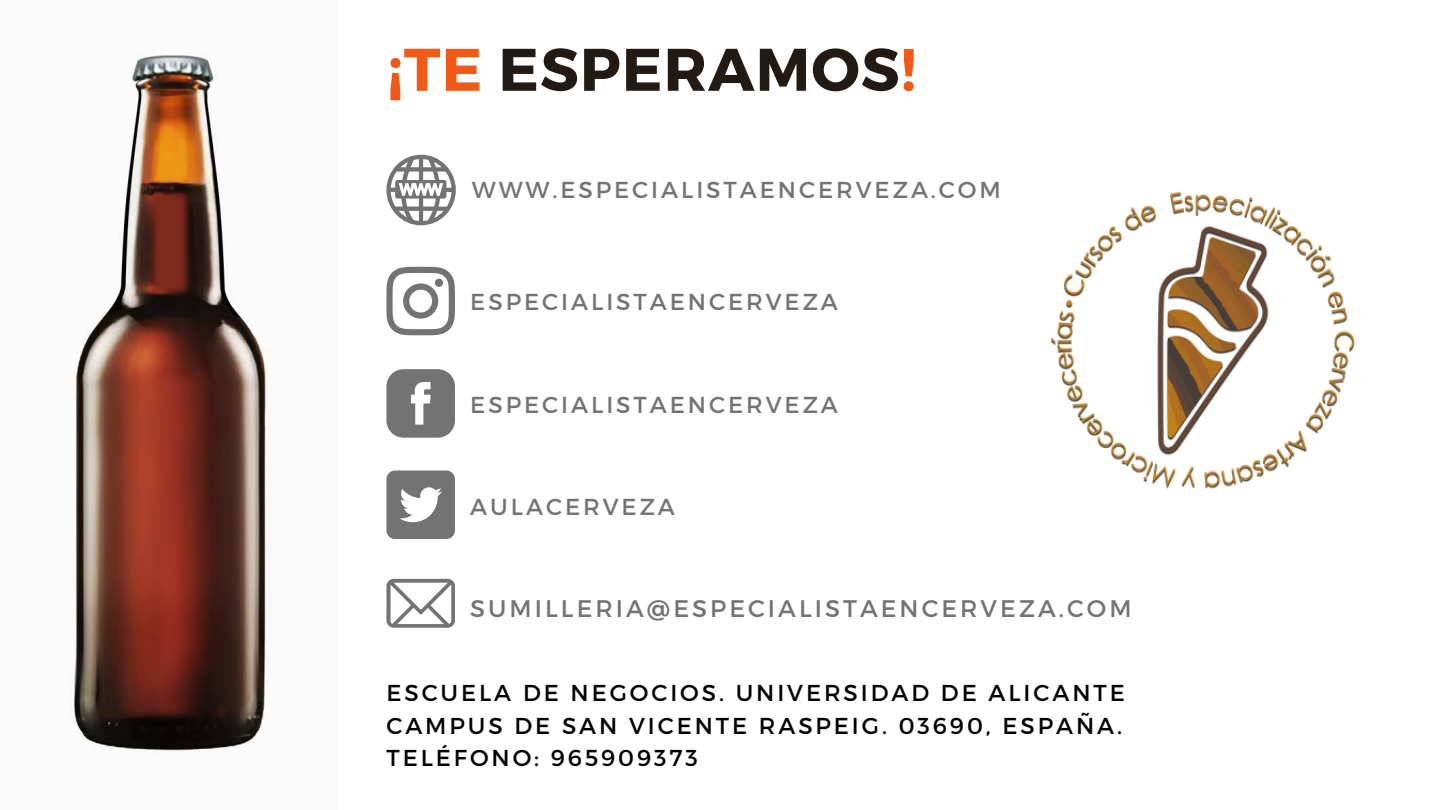
<style>
.page{position:relative;width:1440px;height:810px;background:#fff}
.page>*{position:absolute;margin:0;border:0;box-sizing:border-box;transform-origin:0 0}
.t1{font:700 60px "Montserrat";letter-spacing:.02em;color:#231b13}
.t2{font:24px "Montserrat";letter-spacing:.125em;color:#737373}
.t3{font:23.1px "Montserrat";letter-spacing:.125em;color:#737373}
.t4{font:23px "Montserrat";letter-spacing:.125em;color:#000}
.s1{color:#f15918}
</style>
<div class="page">
<img style="left:74px;top:55px;width:197px;height:696px">
<img style="left:1051px;top:191px;width:304px;height:298px">
<svg style="left:386px;top:267px;width:69px;height:68px"></svg>
<div style="left:435px;top:279px;width:8px;height:8px;background:#737373;border-radius:50%"></div>
<svg style="left:386px;top:369px;width:69px;height:68px;background:#898989"></svg>
<div style="left:386px;top:471px;width:69px;height:68px;background:#737373;border-radius:9px"></div>
<svg style="left:399px;top:487px;width:43px;height:35px"></svg>
<svg style="left:386px;top:579px;width:69px;height:49px"></svg>
<svg style="left:386px;top:155px;width:70px;height:70px"></svg>
<p class="t1" style="left:387px;top:30px;width:530px"><span class="s1">¡TE</span> ESPERAMOS<span class="s1">!</span></p>
<p class="t3" style="left:472px;top:175px;width:530px">WWW.ESPECIALISTAENCERVEZA.COM</p>
<p class="t3" style="left:470px;top:286px;width:369px">ESPECIALISTAENCERVEZA</p>
<p class="t3" style="left:470px;top:390px;width:369px">ESPECIALISTAENCERVEZA</p>
<p class="t3" style="left:470px;top:492px;width:206px">AULACERVEZA</p>
<p class="t2" style="left:470px;top:593px;width:663px">SUMILLERIA@ESPECIALISTAENCERVEZA.COM</p>
<p class="t4" style="left:386px;top:678px;width:740px">ESCUELA DE NEGOCIOS. UNIVERSIDAD DE ALICANTE</p>
<p class="t4" style="left:386px;top:710px;width:737px">CAMPUS DE SAN VICENTE RASPEIG. 03690, ESPAÑA.</p>
<p class="t4" style="left:386px;top:743px;width:313px">TELÉFONO: 965909373</p>
</div>
